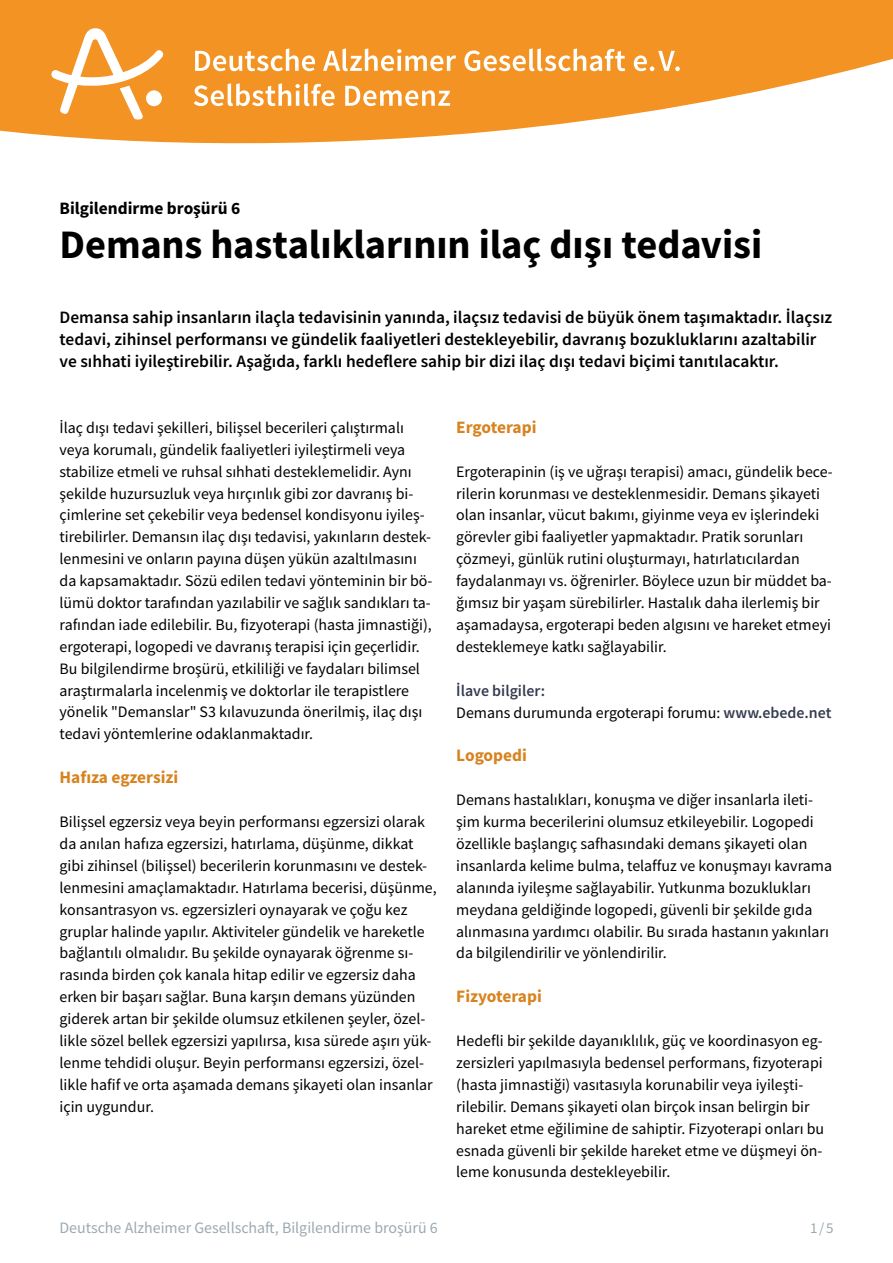
<style>
.page{position:relative;width:893px;height:1263px;background:#fff}
.page>*{position:absolute;margin:0;border:0;box-sizing:border-box;transform-origin:0 0}
.Headline_27{font:700 40.5px "Source Sans Pro";letter-spacing:-.005em;color:#000}
.zusammenfassung{font:600 17.4px/21.9px "Source Sans Pro";color:#000}
.Zwischenüberschrift{font:700 17.4px "Source Sans Pro";color:#d78320}
.Zwischenüberschrift-2{font:700 17.4px "Source Sans Pro";color:#000}
.fließtext_ohne-Absta{font:15.9px/21.9px "Source Sans Pro";color:#000}
.fließtext_ohne_3tren{font:15.9px/21.9px "Source Sans Pro";color:#000}
.t1{font:15.9px "Source Sans Pro";color:#9ca9b1}
.fließtext_ohne-Absta-2{font:600 15.9px "Source Sans Pro";color:#363c50}
.t2{font:15px "Source Sans Pro";color:#9ca9b1}
.s1{font-weight:600;color:#363c50}
</style>
<div class="page">
<svg style="left:0;top:0;width:893px;height:143px;fill:#f39323"></svg>
<svg style="left:51px;top:28px;width:112px;height:92px"></svg>
<svg style="left:195px;top:48px;width:120px;height:23px"></svg>
<svg style="left:323px;top:48px;width:133px;height:23px"></svg>
<svg style="left:464px;top:48px;width:161px;height:23px"></svg>
<svg style="left:634px;top:51px;width:46px;height:20px"></svg>
<svg style="left:194px;top:83px;width:141px;height:23px"></svg>
<svg style="left:345px;top:86px;width:105px;height:20px"></svg>
<p class="Zwischenüberschrift-2" style="left:60px;top:196px;width:182px">Bilgilendirme broşürü 6</p>
<p class="Headline_27" style="left:60px;top:217px;width:704px">Demans hastalıklarının ilaç dışı tedavisi</p>
<p class="zusammenfassung" style="left:60px;top:306px;width:774px">Demansa sahip insanların ilaçla tedavisinin yanında, ilaçsız tedavisi de büyük önem taşımaktadır. İlaçsız tedavi, zihinsel performansı ve gündelik faaliyetleri destekleyebilir, davranış bozukluklarını azaltabilir ve sıhhati iyileştirebilir. Aşağıda, farklı hedeflere sahip bir dizi ilaç dışı tedavi biçimi tanıtılacaktır.</p>
<p class="fließtext_ohne_3tren" style="left:60px;top:416px;width:374px">İlaç dışı tedavi şekilleri, bilişsel becerileri çalıştırmalı veya korumalı, gündelik faaliyetleri iyileştirmeli veya stabilize etmeli ve ruhsal sıhhati desteklemelidir. Aynı şekilde huzursuzluk veya hırçınlık gibi zor davranış bi&shy;çimlerine set çekebilir veya bedensel kondisyonu iyileş&shy;tirebilirler. Demansın ilaç dışı tedavisi, yakınların destek&shy;lenmesini ve onların payına düşen yükün azaltılmasını da kapsamaktadır. Sözü edilen tedavi yönteminin bir bö&shy;lümü doktor tarafından yazılabilir ve sağlık sandıkları ta&shy;rafından iade edilebilir. Bu, fizyoterapi (hasta jimnastiği), ergoterapi, logopedi ve davranış terapisi için geçerlidir.</p>
<p class="fließtext_ohne_3tren" style="left:60px;top:657px;width:364px">Bu bilgilendirme broşürü, etkililiği ve faydaları bilimsel araştırmalarla incelenmiş ve doktorlar ile terapistlere yönelik "Demanslar" S3 kılavuzunda önerilmiş, ilaç dışı tedavi yöntemlerine odaklanmaktadır.</p>
<p class="Zwischenüberschrift" style="left:60px;top:766px;width:120px">Hafıza egzersizi</p>
<p class="fließtext_ohne-Absta" style="left:60px;top:811px;width:379px">Bilişsel egzersiz veya beyin performansı egzersizi olarak da anılan hafıza egzersizi, hatırlama, düşünme, dikkat gibi zihinsel (bilişsel) becerilerin korunmasını ve destek&shy;lenmesini amaçlamaktadır. Hatırlama becerisi, düşünme, konsantrasyon vs. egzersizleri oynayarak ve çoğu kez gruplar halinde yapılır. Aktiviteler gündelik ve hareketle bağlantılı olmalıdır. Bu şekilde oynayarak öğrenme sı&shy;rasında birden çok kanala hitap edilir ve egzersiz daha erken bir başarı sağlar. Buna karşın demans yüzünden giderek artan bir şekilde olumsuz etkilenen şeyler, özel&shy;likle sözel bellek egzersizi yapılırsa, kısa sürede aşırı yük&shy;lenme tehdidi oluşur. Beyin performansı egzersizi, özel&shy;likle hafif ve orta aşamada demans şikayeti olan insanlar için uygundur.</p>
<p class="Zwischenüberschrift" style="left:456px;top:415px;width:82px">Ergoterapi</p>
<p class="fließtext_ohne-Absta" style="left:456px;top:460px;width:378px">Ergoterapinin (iş ve uğraşı terapisi) amacı, gündelik bece&shy;rilerin korunması ve desteklenmesidir. Demans şikayeti olan insanlar, vücut bakımı, giyinme veya ev işlerindeki görevler gibi faaliyetler yapmaktadır. Pratik sorunları çözmeyi, günlük rutini oluşturmayı, hatırlatıcılardan faydalanmayı vs. öğrenirler. Böylece uzun bir müddet ba&shy;ğımsız bir yaşam sürebilirler. Hastalık daha ilerlemiş bir aşamadaysa, ergoterapi beden algısını ve hareket etmeyi desteklemeye katkı sağlayabilir.</p>
<p class="fließtext_ohne-Absta-2" style="left:456px;top:680px;width:90px">İlave bilgiler:</p>
<p class="fließtext_ohne_3tren" style="left:456px;top:701px;width:377px">Demans durumunda ergoterapi forumu: <span class="s1">www.ebede.net</span></p>
<p class="Zwischenüberschrift" style="left:456px;top:744px;width:72px">Logopedi</p>
<p class="fließtext_ohne-Absta" style="left:456px;top:789px;width:377px">Demans hastalıkları, konuşma ve diğer insanlarla ileti&shy;şim kurma becerilerini olumsuz etkileyebilir. Logopedi özellikle başlangıç safhasındaki demans şikayeti olan insanlarda kelime bulma, telaffuz ve konuşmayı kavrama alanında iyileşme sağlayabilir. Yutkunma bozuklukları meydana geldiğinde logopedi, güvenli bir şekilde gıda alınmasına yardımcı olabilir. Bu sırada hastanın yakınları da bilgilendirilir ve yönlendirilir.</p>
<p class="Zwischenüberschrift" style="left:456px;top:985px;width:87px">Fizyoterapi</p>
<p class="fließtext_ohne-Absta" style="left:456px;top:1030px;width:370px">Hedefli bir şekilde dayanıklılık, güç ve koordinasyon eg&shy;zersizleri yapılmasıyla bedensel performans, fizyoterapi (hasta jimnastiği) vasıtasıyla korunabilir veya iyileşti&shy;rilebilir. Demans şikayeti olan birçok insan belirgin bir hareket etme eğilimine de sahiptir. Fizyoterapi onları bu esnada güvenli bir şekilde hareket etme ve düşmeyi ön&shy;leme konusunda destekleyebilir.</p>
<p class="t1" style="left:60px;top:1218px;width:380px">Deutsche Alzheimer Gesellschaft, Bilgilendirme broşürü 6</p>
<p class="t2" style="left:810px;top:1219px;width:25px">1 / 5</p>
</div>
